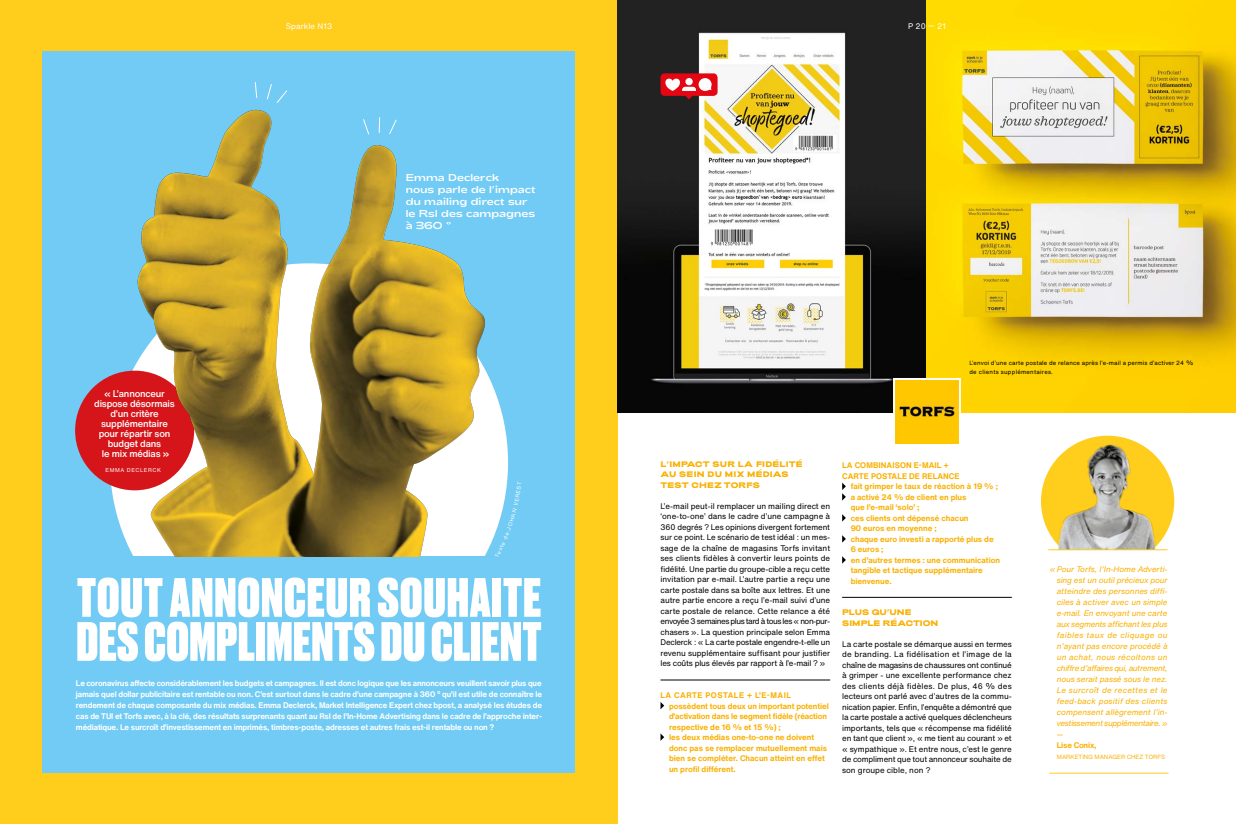
<style>
.page{position:relative;width:1236px;height:824px;background:#fff}
.page>*{position:absolute;margin:0;border:0;box-sizing:border-box;transform-origin:0 0}
.t1{font:800 52px/44px "Druk";letter-spacing:.015em;color:#fff}
.t2{font:10px/12px "Adieu";letter-spacing:.015em;color:#fff}
.t3{font:500 9.5px/10px "Helvetica Now Text";letter-spacing:-.02em;color:#fff;text-align:center}
.t4{font:8px/10.5px "Helvetica Now Text";letter-spacing:-.02em;color:#000;text-align:justify}
.t5{font:700 8px/11px "Helvetica Now Text";letter-spacing:-.02em;color:#fff;text-align:justify}
.t6{font:700 8px/10.5px "Helvetica Now Text";color:#f9b000}
.t7{font:italic 8px/11px "Helvetica Now Text";letter-spacing:-.04em;color:#f9b000;text-align:justify}
.t8{font:900 8px/10.5px "Adieu";letter-spacing:.03em;color:#f9b000}
.t9{font:900 8px/10.5px "Adieu";letter-spacing:.01em;color:#f9b000}
.t10{font:8px "Helvetica Now Text";letter-spacing:.01em;color:#fff}
.t11{font:700 8px "Helvetica Now Text";letter-spacing:-.02em;color:#f9b000}
.t12{font:6px/9px "Helvetica Now Text";letter-spacing:.025em;color:#000}
.t13{font:6px "Helvetica Now Text";letter-spacing:-.01em;color:#f9b000}
.t14{font:5.5px "Helvetica Now Text";letter-spacing:.1em;color:#fff}
</style>
<div class="page">
<div style="left:0;top:0;width:618px;height:823px;background:#ffcd1c"></div>
<div style="left:43px;top:51px;width:532px;height:721px;background:#71cbf4"></div>
<div style="left:1041px;top:435px;width:133px;height:132px;background:#ffcd1c;border-radius:50%"></div>
<img style="left:1058px;top:439px;width:101px;height:110px">
<div style="left:1025px;top:550px;width:168px;height:222px;background:#fff"></div>
<hr style="left:660px;top:679px;width:170px;height:1px;background:#000">
<svg style="left:660px;top:702px;width:4px;height:7px"></svg>
<svg style="left:660px;top:733px;width:4px;height:7px"></svg>
<hr style="left:842px;top:597px;width:170px;height:1px;background:#000">
<svg style="left:842px;top:482px;width:4px;height:18px"></svg>
<svg style="left:842px;top:514px;width:4px;height:7px"></svg>
<svg style="left:842px;top:535px;width:4px;height:7px"></svg>
<svg style="left:842px;top:556px;width:4px;height:7px"></svg>
<img style="left:618px;top:0;width:618px;height:412px">
<img style="left:896px;top:381px;width:62px;height:62px">
<div style="left:893px;top:378px;width:68px;height:68px;border:2px solid #fff"></div>
<hr style="left:1049px;top:772px;width:119px;height:1px;background:#ffcd1c">
<hr style="left:1048px;top:549px;width:119px;height:1px;background:#ffcd1c">
<img style="left:76px;top:109px;width:432px;height:447px">
<div style="left:660px;top:73px;width:58px;height:23px;background:#e30613;border-radius:4px"></div>
<svg style="left:665px;top:78px;width:47px;height:21px"></svg>
<svg style="left:378px;top:117px;width:3px;height:17px"></svg>
<svg style="left:266px;top:84px;width:21px;height:19px"></svg>
<svg style="left:388px;top:119px;width:9px;height:16px"></svg>
<svg style="left:254px;top:82px;width:4px;height:16px"></svg>
<svg style="left:362px;top:118px;width:8px;height:17px"></svg>
<svg style="left:495px;top:482px;width:13px;height:74px"></svg>
<p class="t3" style="left:94px;top:388px;width:82px">« L’annonceur dispose désormais d’un critère supplémentaire pour répartir son budget dans<br>le mix médias »</p>
<p class="t14" style="left:106px;top:465px;width:57px">EMMA DECLERCK</p>
<p class="t10" style="left:286px;top:20px;width:48px">Sparkle N13</p>
<p class="t2" style="left:406px;top:172px;width:131px">Emma Declerck<br>nous parle de l’impact du mailing direct sur le RsI des campagnes à 360 °</p>
<h1 class="t1" style="left:76px;top:572px;width:467px">TOUT ANNONCEUR SOUHAITE<br>DES COMPLIMENTS DU CLIENT</h1>
<p class="t5" style="left:76px;top:677px;width:468px">Le coronavirus affecte considérablement les budgets et campagnes. Il est donc logique que les annonceurs veuillent savoir plus que jamais quel dollar publicitaire est rentable ou non. C’est surtout dans le cadre d’une campagne à 360 ° qu’il est utile de connaître le rendement de chaque composante du mix médias. Emma Declerck, Market Intelligence Expert chez bpost, a analysé les études de cas de TUI et Torfs avec, à la clé, des résultats surprenants quant au RsI de l’In-Home Advertising dans le cadre de l’approche inter&shy;médiatique. Le surcroît d’investissement en imprimés, timbres-poste, adresses et autres frais est-il rentable ou non ?</p>
<p class="t10" style="left:908px;top:20px;width:39px">P 20 — 21</p>
<p class="t12" style="left:969px;top:358px;width:225px">L’envoi d’une carte postale de relance après l’e-mail a permis d’activer 24 % de clients supplémentaires.</p>
<p class="t8" style="left:660px;top:459px;width:144px">L’IMPACT SUR LA FIDÉLITÉ<br>AU SEIN DU MIX MÉDIAS<br>TEST CHEZ TORFS</p>
<p class="t4" style="left:660px;top:500px;width:171px">L’e-mail peut-il remplacer un mailing direct en ‘one-to-one’ dans le cadre d’une campagne à 360 degrés ? Les opinions divergent fortement sur ce point. Le scénario de test idéal : un mes&shy;sage de la chaîne de magasins Torfs invitant ses clients fidèles à convertir leurs points de fidélité. Une partie du groupe-cible a reçu cette invitation par e-mail. L’autre partie a reçu une carte postale dans sa boîte aux lettres. Et une autre partie encore a reçu l’e-mail suivi d’une carte postale de relance. Cette relance a été envoyée 3 semaines plus tard à tous les « non-pur&shy;chasers ». La question principale selon Emma Declerck : « La carte postale engendre-t-elle un revenu supplémentaire suffisant pour justifier les coûts plus élevés par rapport à l’e-mail ? »</p>
<p class="t6" style="left:669px;top:689px;width:161px;text-indent:-8px">LA CARTE POSTALE + L’E-MAIL possèdent tous deux un important potentiel d’activation dans le segment fidèle (réaction respective de 16 % et 15 %) ;<br>les deux médias one-to-one ne doivent donc pas se remplacer mutuellement mais bien se compléter. Chacun atteint en effet un profil différent.</p>
<p class="t6" style="left:842px;top:460px;width:108px">LA COMBINAISON E-MAIL +</p>
<p class="t6" style="left:842px;top:470px;width:119px">CARTE POSTALE DE RELANCE</p>
<p class="t6" style="left:851px;top:481px;width:149px">fait grimper le taux de réaction à 19 % ;</p>
<p class="t6" style="left:851px;top:491px;width:117px">a activé 24 % de client en plus</p>
<p class="t6" style="left:851px;top:502px;width:70px">que l’e-mail ‘solo’ ;</p>
<p class="t6" style="left:851px;top:512px;width:119px">ces clients ont dépensé chacun</p>
<p class="t6" style="left:851px;top:523px;width:88px">90 euros en moyenne ;</p>
<p class="t6" style="left:851px;top:533px;width:145px">chaque euro investi a rapporté plus de</p>
<p class="t6" style="left:851px;top:544px;width:34px">6 euros ;</p>
<p class="t6" style="left:851px;top:554px;width:151px">en d’autres termes : une communication</p>
<p class="t6" style="left:851px;top:565px;width:134px">tangible et tactique supplémentaire</p>
<p class="t6" style="left:851px;top:575px;width:43px">bienvenue.</p>
<p class="t9" style="left:842px;top:607px;width:98px">PLUS QU’UNE<br>SIMPLE RÉACTION</p>
<p class="t4" style="left:842px;top:638px;width:171px">La carte postale se démarque aussi en termes de branding. La fidélisation et l’image de la chaîne de magasins de chaussures ont continué à grimper - une excellente performance chez des clients déjà fidèles. De plus, 46 % des lecteurs ont parlé avec d’autres de la commu&shy;nication papier. Enfin, l’enquête a démontré que la carte postale a activé quelques déclencheurs importants, tels que « récompense ma fidélité en tant que client », « me tient au courant » et « sympathique ». Et entre nous, c’est le genre de compliment que tout annonceur souhaite de son groupe cible, non ?</p>
<p class="t7" style="left:1057px;top:563px;width:112px;text-indent:-7px">« Pour Torfs, l’In-Home Adverti&shy;sing est un outil précieux pour atteindre des personnes diffi&shy;ciles à activer avec un simple e-mail. En envoyant une carte aux segments affichant les plus faibles taux de cliquage ou n’ayant pas encore procédé à un achat, nous récoltons un chiffre d’affaires qui, autrement, nous serait passé sous le nez.<br>Le surcroît de recettes et le feed-back positif des clients compensent allègrement l’in&shy;vestissement supplémentaire. » —</p>
<p class="t11" style="left:1057px;top:738px;width:41px">Lise Conix,</p>
<p class="t13" style="left:1057px;top:752px;width:110px">MARKETING MANAGER CHEZ TORFS</p>
</div>
